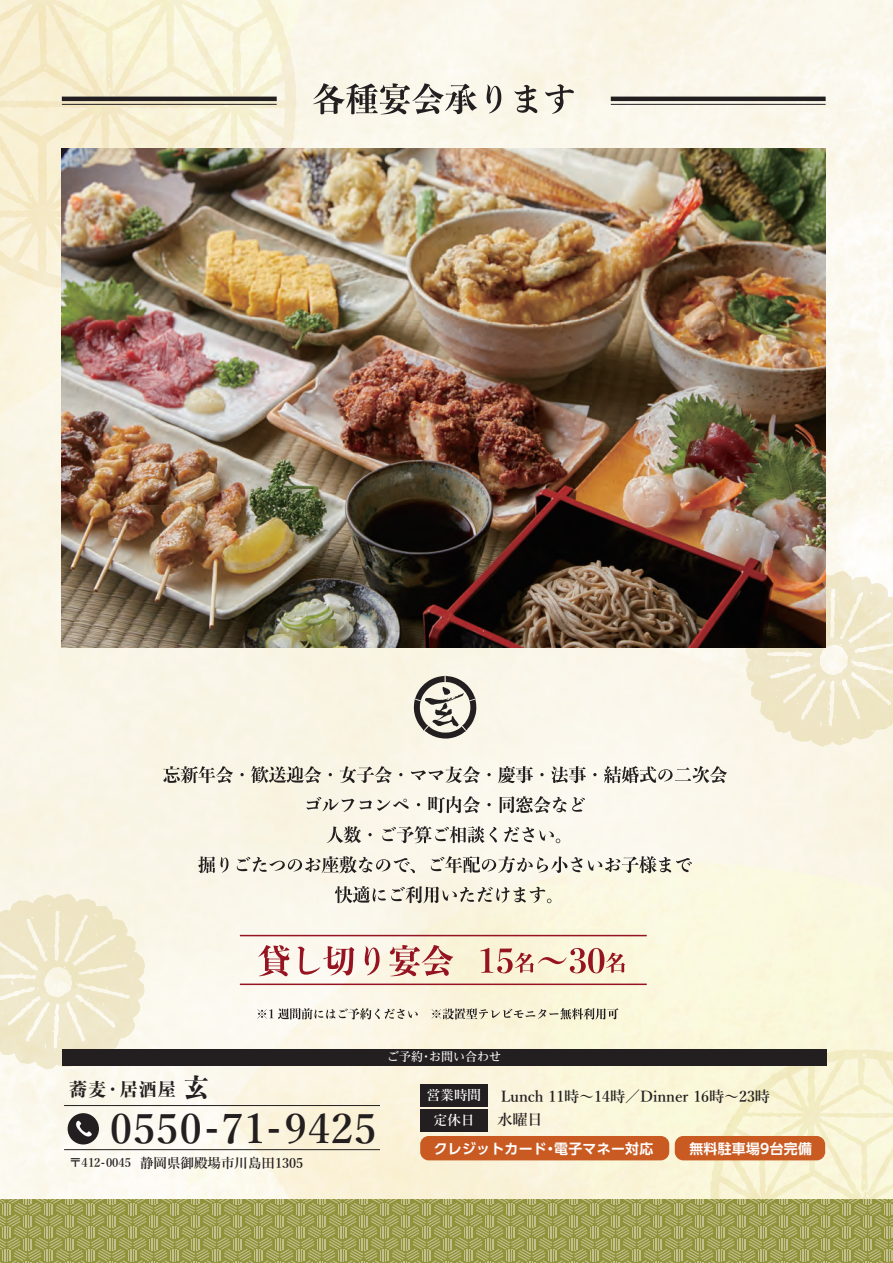
<style>
.page{position:relative;width:893px;height:1263px;background:#fff}
.page>*{position:absolute;margin:0;border:0;box-sizing:border-box;transform-origin:0 0}
.t1{font:600 40.8px "Yu Min";letter-spacing:.03em;color:#231f20}
.t2{font:800 18px "Yu Min";color:#231f20}
.t3{font:600 15px "Yu Min";color:#231f20}
.t4{font:700 13.95px "UD Shin Go Pro De";letter-spacing:.02em;color:#fff}
.t5{font:600 13.5px "Yu Min";color:#231f20}
.t6{font:600 13.35px "Yu Min";letter-spacing:.02em;color:#fff}
.t7{font:500 12px "Reim Pro";color:#fff}
.s1{font-size:25.5px}
.s2{font-size:12px}
</style>
<div class="page">
<img style="left:0;top:0;width:893px;height:1199px">
<svg style="left:0;top:894px;width:145px;height:175px;background:#f1ead0"></svg>
<div style="left:62px;top:1049px;width:764px;height:16px;background:#231f20"></div>
<svg style="left:68px;top:1113px;width:31px;height:31px"></svg>
<div style="left:420px;top:1136px;width:249px;height:24px;background:#c95a22;border-radius:9px"></div>
<div style="left:675px;top:1136px;width:150px;height:24px;background:#c95a22;border-radius:9px"></div>
<hr style="left:64px;top:1105px;width:316px;height:1px;background:#231f20">
<hr style="left:64px;top:1149px;width:316px;height:1px;background:#231f20">
<div style="left:421px;top:1084px;width:67px;height:23px;background:#231f20"></div>
<div style="left:421px;top:1109px;width:67px;height:22px;background:#231f20"></div>
<svg style="left:746px;top:571px;width:147px;height:176px;background:#f2ead1"></svg>
<svg style="left:0;top:1199px;width:893px;height:64px;background:#a1a156"></svg>
<img style="left:62px;top:149px;width:764px;height:499px">
<svg style="left:414px;top:676px;width:62px;height:62px;background:#aba79e"></svg>
<svg style="left:163px;top:766px;width:70px;height:17px"></svg>
<svg style="left:240px;top:773px;width:4px;height:3px"></svg>
<svg style="left:251px;top:766px;width:70px;height:17px"></svg>
<svg style="left:340px;top:766px;width:52px;height:17px"></svg>
<svg style="left:411px;top:766px;width:69px;height:17px"></svg>
<svg style="left:487px;top:773px;width:4px;height:3px"></svg>
<svg style="left:498px;top:766px;width:35px;height:17px"></svg>
<svg style="left:540px;top:773px;width:4px;height:3px"></svg>
<svg style="left:551px;top:766px;width:35px;height:17px"></svg>
<svg style="left:593px;top:773px;width:4px;height:3px"></svg>
<svg style="left:604px;top:766px;width:123px;height:17px;background:#bfbbb4"></svg>
<svg style="left:307px;top:797px;width:47px;height:15px"></svg>
<svg style="left:360px;top:799px;width:49px;height:12px"></svg>
<svg style="left:428px;top:796px;width:52px;height:17px"></svg>
<svg style="left:487px;top:803px;width:4px;height:3px"></svg>
<svg style="left:500px;top:796px;width:66px;height:17px"></svg>
<svg style="left:572px;top:797px;width:13px;height:15px"></svg>
<svg style="left:326px;top:826px;width:35px;height:17px"></svg>
<svg style="left:368px;top:833px;width:4px;height:3px"></svg>
<svg style="left:382px;top:826px;width:115px;height:17px;background:#c2beb6"></svg>
<svg style="left:504px;top:827px;width:56px;height:16px"></svg>
<svg style="left:198px;top:856px;width:30px;height:17px"></svg>
<svg style="left:237px;top:856px;width:178px;height:17px;background:#c8c4ba"></svg>
<svg style="left:431px;top:856px;width:151px;height:17px;background:#c7c3ba"></svg>
<svg style="left:588px;top:856px;width:104px;height:17px"></svg>
<svg style="left:335px;top:886px;width:216px;height:17px;background:#c5c1b4"></svg>
<svg style="left:313px;top:83px;width:164px;height:31px;background:#b5b1a9"></svg>
<svg style="left:487px;top:85px;width:14px;height:28px"></svg>
<svg style="left:514px;top:85px;width:23px;height:28px"></svg>
<svg style="left:545px;top:84px;width:29px;height:30px"></svg>
<hr style="left:62px;top:104px;width:215px;height:1px;background:#231f20">
<hr style="left:62px;top:97px;width:215px;height:4px;background:#231f20">
<hr style="left:611px;top:104px;width:215px;height:1px;background:#231f20">
<hr style="left:611px;top:97px;width:215px;height:4px;background:#231f20">
<hr style="left:240px;top:935px;width:407px;height:1px;background:#961421">
<hr style="left:240px;top:983px;width:407px;height:2px;background:#961421">
<svg style="left:257px;top:1008px;width:161px;height:11px;background:#c6c2b9"></svg>
<svg style="left:432px;top:1008px;width:186px;height:11px;background:#c1bca8"></svg>
<svg style="left:258px;top:945px;width:31px;height:31px"></svg>
<svg style="left:298px;top:946px;width:56px;height:29px"></svg>
<svg style="left:365px;top:946px;width:15px;height:29px"></svg>
<svg style="left:389px;top:945px;width:64px;height:31px;background:#dbafa3"></svg>
<svg style="left:480px;top:948px;width:145px;height:25px;background:#e0bcaa"></svg>
<p class="t2" style="left:69px;top:1075px;width:141px">蕎麦・居酒屋<span class="s1">玄</span></p>
<h1 class="t1" style="left:110px;top:1106px;width:268px">0550-71-9425</h1>
<p class="t5" style="left:70px;top:1155px;width:235px"><span class="s2">〒412-0045</span> 静岡県御殿場市川島田1305</p>
<p class="t7" style="left:387px;top:1047px;width:115px">ご予約・お問い合わせ</p>
<p class="t6" style="left:427px;top:1088px;width:56px">営業時間</p>
<p class="t3" style="left:501px;top:1087px;width:271px">Lunch 11時～14時／Dinner 16時～23時</p>
<p class="t6" style="left:434px;top:1113px;width:42px">定休日</p>
<p class="t3" style="left:497px;top:1111px;width:47px">水曜日</p>
<p class="t4" style="left:434px;top:1137px;width:221px">クレジットカード・電子マネー対応</p>
<p class="t4" style="left:689px;top:1137px;width:124px">無料駐車場9台完備</p>
</div>
